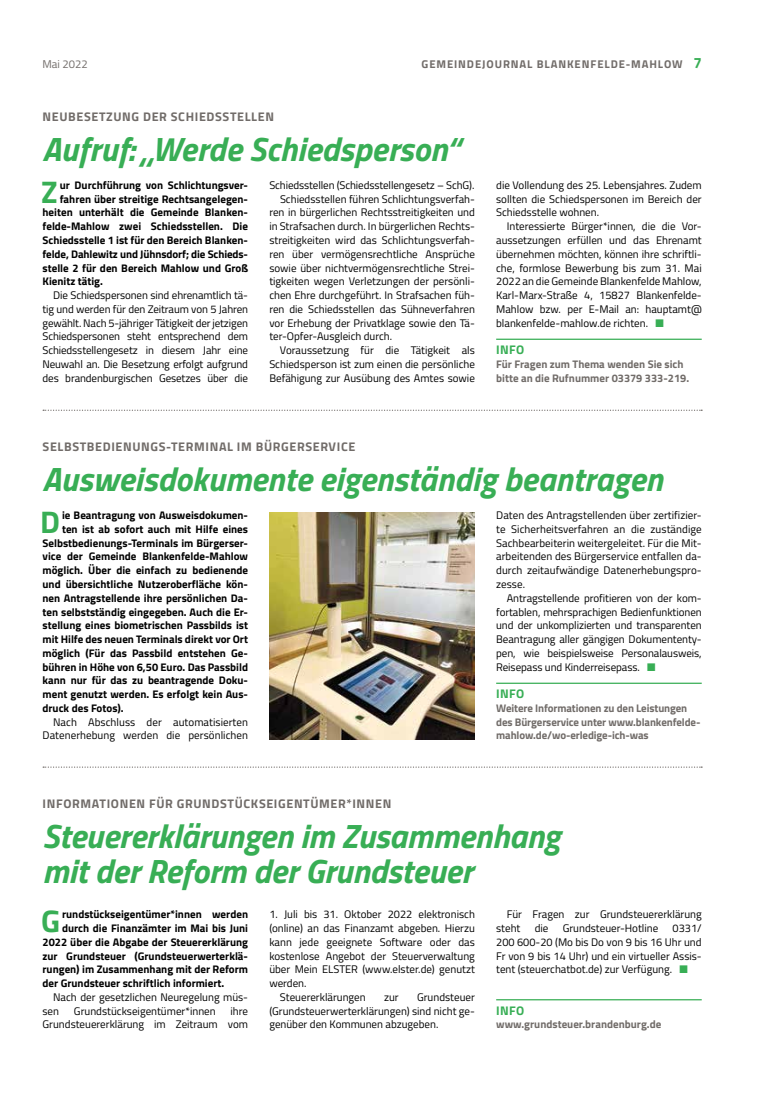
<style>
.page{position:relative;width:762px;height:1117px;background:#fff}
.page>*{position:absolute;margin:0;border:0;box-sizing:border-box;transform-origin:0 0}
.t1{font:italic 700 33.75px/35px "Titillium Web";color:#38ae55}
.t2{font:700 31.25px "Titillium Web";color:#38ae55}
.t3{font:700 12.5px "Titillium Web";letter-spacing:.05em;color:#716c69}
.t4{font:700 12.5px "Titillium Web";letter-spacing:.03em;color:#38ae55}
.t5{font:700 11.25px "Titillium Web";letter-spacing:.08em;color:#716c69}
.t6{font:11.25px "Titillium Web";color:#716c69}
.t7{font:11px/13.8px "Titillium Web";color:#000;text-align:justify}
.t8{font:700 11px "Titillium Web";color:#000}
.t9{font:700 11px/13.8px "Titillium Web";letter-spacing:-.01em;color:#716c69}
.s1{font-size:15px;color:#38ae55}
.s2{color:#38ae55}
</style>
<div class="page">
<hr style="left:496px;top:338px;width:206px;height:2px;background:#38ae55">
<hr style="left:496px;top:682px;width:206px;height:1px;background:#38ae55">
<img style="left:269px;top:512px;width:206px;height:227px">
<hr style="left:496px;top:998px;width:206px;height:2px;background:#38ae55">
<svg style="left:43px;top:409px;width:659px;height:2px"></svg>
<svg style="left:43px;top:766px;width:659px;height:1px"></svg>
<p class="t6" style="left:43px;top:56px;width:47px">Mai 2022</p>
<p class="t5" style="left:421px;top:55px;width:282px">GEMEINDEJOURNAL BLANKENFELDE-MAHLOW <span class="s1">7</span></p>
<p class="t3" style="left:43px;top:107px;width:233px">NEUBESETZUNG DER SCHIEDSSTELLEN</p>
<h1 class="t1" style="left:43px;top:129px;width:418px">Aufruf: „Werde Schiedsperson“</h1>
<h2 class="t2" style="left:41px;top:168px;width:18px">Z</h2>
<p class="t8" style="left:60px;top:177px;width:190px">ur Durchführung von Schlichtungsver-</p>
<p class="t7" style="left:269px;top:178px;width:205px">Schiedsstellen (Schiedsstellengesetz – SchG).</p>
<p class="t7" style="left:280px;top:191px;width:196px">Schiedsstellen führen Schlichtungsverfah-</p>
<p class="t7" style="left:269px;top:205px;width:207px">ren in bürgerlichen Rechtsstreitigkeiten und</p>
<p class="t7" style="left:269px;top:219px;width:207px">in Strafsachen durch. In bürgerlichen Rechts-</p>
<p class="t7" style="left:269px;top:233px;width:207px">streitigkeiten wird das Schlichtungsverfah-</p>
<p class="t7" style="left:269px;top:246px;width:207px">ren über vermögensrechtliche Ansprüche</p>
<p class="t7" style="left:269px;top:260px;width:207px">sowie über nichtvermögensrechtliche Strei-</p>
<p class="t7" style="left:269px;top:274px;width:207px">tigkeiten wegen Verletzungen der persönli-</p>
<p class="t7" style="left:269px;top:288px;width:207px">chen Ehre durchgeführt. In Strafsachen füh-</p>
<p class="t7" style="left:269px;top:301px;width:207px">ren die Schiedsstellen das Sühneverfahren</p>
<p class="t7" style="left:269px;top:315px;width:207px">vor Erhebung der Privatklage sowie den Tä-</p>
<p class="t7" style="left:269px;top:329px;width:123px">ter-Opfer-Ausgleich durch.</p>
<p class="t7" style="left:280px;top:343px;width:196px">Voraussetzung für die Tätigkeit als</p>
<p class="t7" style="left:269px;top:356px;width:207px">Schiedsperson ist zum einen die persönliche</p>
<p class="t7" style="left:269px;top:370px;width:207px">Befähigung zur Ausübung des Amtes sowie</p>
<p class="t8" style="left:60px;top:190px;width:190px">fahren über streitige Rechtsangelegen-</p>
<p class="t8" style="left:43px;top:204px;width:206px">heiten unterhält die Gemeinde Blanken-</p>
<p class="t8" style="left:43px;top:218px;width:207px">felde-Mahlow zwei Schiedsstellen. Die</p>
<p class="t8" style="left:43px;top:232px;width:207px">Schiedsstelle 1 ist für den Bereich Blanken-</p>
<p class="t8" style="left:43px;top:245px;width:206px">felde, Dahlewitz und Jühnsdorf; die Schieds-</p>
<p class="t8" style="left:43px;top:259px;width:207px">stelle 2 für den Bereich Mahlow und Groß</p>
<p class="t8" style="left:43px;top:273px;width:62px">Kienitz tätig.</p>
<p class="t7" style="left:43px;top:288px;width:207px;text-indent:11px">Die Schiedspersonen sind ehrenamtlich tä&shy;tig und werden für den Zeitraum von 5 Jahren gewählt. Nach 5-jähriger Tätigkeit der jetzigen Schiedspersonen steht entsprechend dem Schiedsstellengesetz in diesem Jahr eine Neuwahl an. Die Besetzung erfolgt aufgrund des brandenburgischen Gesetzes über die</p>
<p class="t7" style="left:496px;top:178px;width:207px">die Vollendung des 25. Lebensjahres. Zudem sollten die Schiedspersonen im Bereich der Schiedsstelle wohnen.</p>
<p class="t7" style="left:496px;top:219px;width:207px;text-indent:11px">Interessierte Bürger*innen, die die Vor&shy;aussetzungen erfüllen und das Ehrenamt übernehmen möchten, können ihre schriftli&shy;che, formlose Bewerbung bis zum 31. Mai 2022 an die Gemeinde Blankenfelde Mahlow, Karl-Marx-Straße 4, 15827 Blankenfelde-Mahlow bzw. per E-Mail an: hauptamt@ blankenfelde-mahlow.de richten. <span class="s2">■</span></p>
<p class="t4" style="left:496px;top:340px;width:30px">INFO</p>
<p class="t9" style="left:496px;top:356px;width:194px">Für Fragen zum Thema wenden Sie sich bitte an die Rufnummer 03379 333-219.</p>
<p class="t3" style="left:43px;top:437px;width:314px">SELBSTBEDIENUNGS-TERMINAL IM BÜRGERSERVICE</p>
<h1 class="t1" style="left:43px;top:459px;width:622px">Ausweisdokumente eigenständig beantragen</h1>
<h2 class="t2" style="left:40px;top:498px;width:21px">D</h2>
<p class="t8" style="left:62px;top:507px;width:188px">ie Beantragung von Ausweisdokumen-</p>
<p class="t7" style="left:496px;top:508px;width:207px">Daten des Antragstellenden über zertifizier&shy;te Sicherheitsverfahren an die zuständige Sachbearbeiterin weitergeleitet. Für die Mit&shy;arbeitenden des Bürgerservice entfallen da&shy;durch zeitaufwändige Datenerhebungspro&shy;zesse.</p>
<p class="t7" style="left:496px;top:590px;width:207px;text-indent:11px">Antragstellende profitieren von der kom&shy;fortablen, mehrsprachigen Bedienfunktionen und der unkomplizierten und transparenten Beantragung aller gängigen Dokumententy&shy;pen, wie beispielsweise Personalausweis, Reisepass und Kinderreisepass. <span class="s2">■</span></p>
<p class="t4" style="left:496px;top:684px;width:30px">INFO</p>
<p class="t9" style="left:496px;top:700px;width:206px">Weitere Informationen zu den Leistungen des Bürgerservice unter www.blankenfelde&shy;mahlow.de/wo-erledige-ich-was</p>
<p class="t8" style="left:62px;top:520px;width:188px">ten ist ab sofort auch mit Hilfe eines</p>
<p class="t8" style="left:43px;top:534px;width:207px">Selbstbedienungs-Terminals im Bürgerser-</p>
<p class="t8" style="left:43px;top:548px;width:207px">vice der Gemeinde Blankenfelde-Mahlow</p>
<p class="t8" style="left:43px;top:562px;width:207px">möglich. Über die einfach zu bedienende</p>
<p class="t8" style="left:43px;top:575px;width:207px">und übersichtliche Nutzeroberfläche kön-</p>
<p class="t8" style="left:43px;top:589px;width:207px">nen Antragstellende ihre persönlichen Da-</p>
<p class="t8" style="left:43px;top:603px;width:207px">ten selbstständig eingegeben. Auch die Er-</p>
<p class="t8" style="left:43px;top:617px;width:207px">stellung eines biometrischen Passbilds ist</p>
<p class="t8" style="left:43px;top:630px;width:207px">mit Hilfe des neuen Terminals direkt vor Ort</p>
<p class="t8" style="left:43px;top:644px;width:207px">möglich (Für das Passbild entstehen Ge-</p>
<p class="t8" style="left:43px;top:658px;width:207px">bühren in Höhe von 6,50 Euro. Das Passbild</p>
<p class="t8" style="left:43px;top:672px;width:207px">kann nur für das zu beantragende Doku-</p>
<p class="t8" style="left:43px;top:685px;width:207px">ment genutzt werden. Es erfolgt kein Aus-</p>
<p class="t8" style="left:43px;top:699px;width:83px">druck des Fotos).</p>
<p class="t7" style="left:43px;top:714px;width:207px;text-align:right">Nach Abschluss der automatisierten<br>Datenerhebung werden die persönlichen</p>
<p class="t3" style="left:43px;top:794px;width:350px">INFORMATIONEN FÜR GRUNDSTÜCKSEIGENTÜMER*INNEN</p>
<h1 class="t1" style="left:43px;top:816px;width:519px">Steuererklärungen im Zusammenhang mit der Reform der Grundsteuer</h1>
<h2 class="t2" style="left:41px;top:896px;width:21px">G</h2>
<p class="t8" style="left:62px;top:905px;width:187px">rundstückseigentümer*innen werden</p>
<p class="t7" style="left:269px;top:906px;width:207px">1. Juli bis 31. Oktober 2022 elektronisch</p>
<p class="t7" style="left:269px;top:920px;width:207px">(online) an das Finanzamt abgeben. Hierzu</p>
<p class="t7" style="left:269px;top:934px;width:207px">kann jede geeignete Software oder das</p>
<p class="t7" style="left:269px;top:948px;width:207px">kostenlose Angebot der Steuerverwaltung</p>
<p class="t7" style="left:269px;top:961px;width:207px">über Mein ELSTER (www.elster.de) genutzt</p>
<p class="t7" style="left:269px;top:975px;width:37px">werden.</p>
<p class="t7" style="left:280px;top:989px;width:87px">Steuererklärungen</p>
<p class="t7" style="left:384px;top:989px;width:16px">zur</p>
<p class="t7" style="left:496px;top:906px;width:207px;text-indent:11px">Für Fragen zur Grundsteuererklärung steht</p>
<p class="t7" style="left:535px;top:920px;width:15px">die</p>
<p class="t7" style="left:563px;top:920px;width:97px">Grundsteuer-Hotline</p>
<p class="t8" style="left:62px;top:919px;width:187px">durch die Finanzämter im Mai bis Juni</p>
<p class="t8" style="left:43px;top:933px;width:207px">2022 über die Abgabe der Steuererklärung</p>
<p class="t8" style="left:43px;top:947px;width:207px">zur Grundsteuer (Grundsteuerwerterklä-</p>
<p class="t8" style="left:43px;top:960px;width:207px">rungen) im Zusammenhang mit der Reform</p>
<p class="t8" style="left:43px;top:974px;width:183px">der Grundsteuer schriftlich informiert.</p>
<p class="t7" style="left:43px;top:989px;width:207px;text-indent:11px">Nach der gesetzlichen Neuregelung müs&shy;sen</p>
<p class="t7" style="left:496px;top:920px;width:207px;text-indent:176px">0331/ 200 600-20 (Mo bis Do von 9 bis 16 Uhr und Fr von 9 bis 14 Uhr) und ein virtueller Assis&shy;tent (steuerchatbot.de) zur Verfügung. <span class="s2">■</span></p>
<p class="t4" style="left:496px;top:1000px;width:30px">INFO</p>
<p class="t9" style="left:496px;top:1016px;width:167px">www.grundsteuer.brandenburg.de</p>
<p class="t7" style="left:269px;top:989px;width:207px;text-indent:148px">Grundsteuer (Grundsteuerwerterklärungen) sind nicht ge&shy;genüber den Kommunen abzugeben.</p>
<p class="t7" style="left:43px;top:1003px;width:207px;text-align:right">ihre<br>Grundsteuererklärung im Zeitraum vom</p>
<p class="t7" style="left:74px;top:1003px;width:143px">Grundstückseigentümer*innen</p>
</div>
